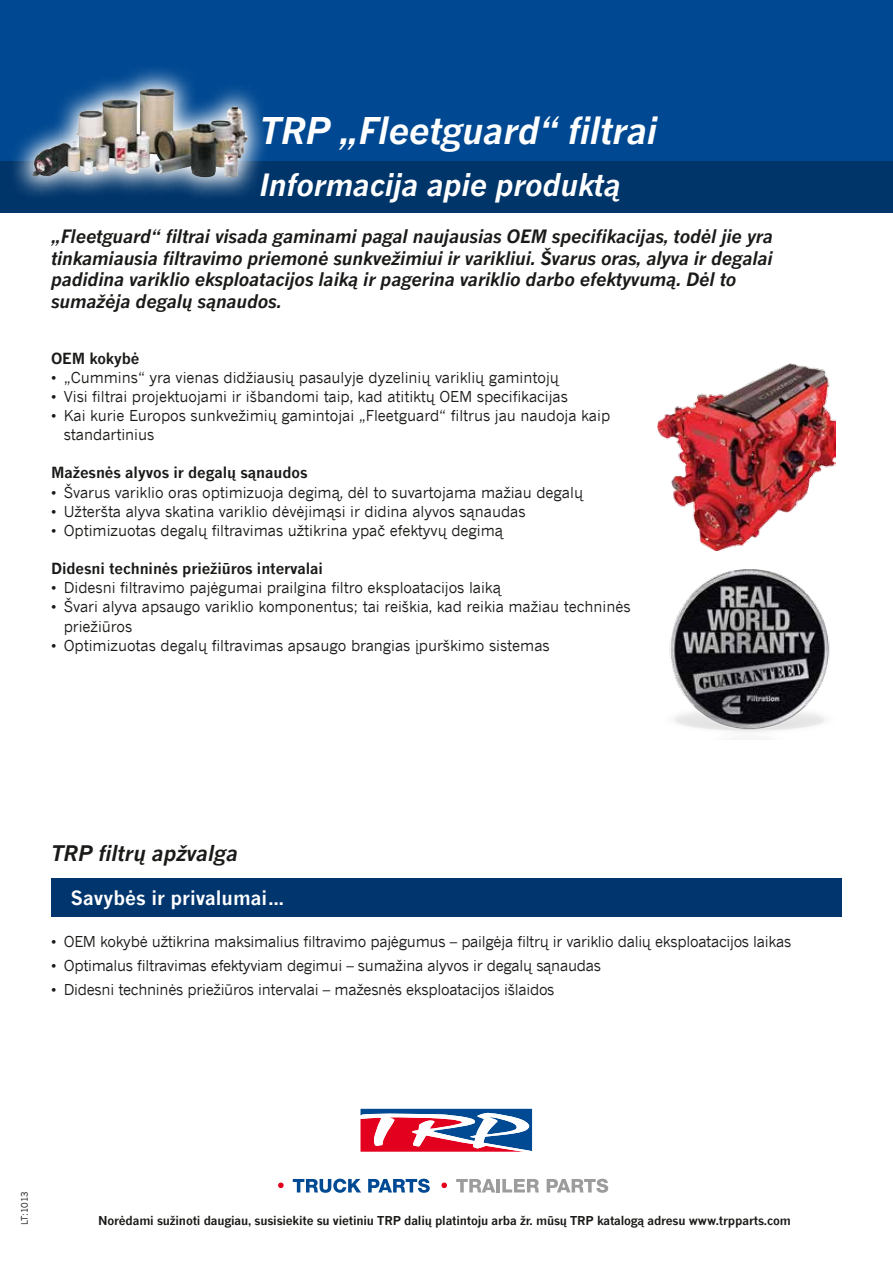
<style>
.page{position:relative;width:893px;height:1263px;background:#fff}
.page>*{position:absolute;margin:0;border:0;box-sizing:border-box;transform-origin:0 0}
.t1{font:italic 700 51px "News Gothic WGL";letter-spacing:-.01em;color:#fff}
.t2{font:italic 700 36px "News Gothic WGL";letter-spacing:-.01em;color:#fff}
.t3{font:italic 700 30px "News Gothic WGL";letter-spacing:-.01em;color:#fff}
.t4{font:italic 700 21px "News Gothic WGL";letter-spacing:-.005em;color:#1a1a18}
.t5{font:700 19.2px "News Gothic WGL";color:#fff}
.t6{font:italic 700 18px/21.6px "News Gothic WGL";letter-spacing:-.01em;color:#1a1a18}
.t7{font:15px/19.2px "News Gothic WGL";letter-spacing:-.005em;color:#1a1a18}
.t8{font:700 15px "News Gothic WGL";letter-spacing:-.005em;color:#1a1a18}
.t9{font:700 12px "News Gothic WGL";letter-spacing:-.015em;color:#1a1a18}
.t10{font:9px "News Gothic WGL";color:#1a1a18}
</style>
<div class="page">
<div style="left:357px;top:1105px;width:179px;height:50px;background:linear-gradient(to right,#fff,#fff)"></div>
<svg style="left:360px;top:1109px;width:172px;height:43px"></svg>
<svg style="left:278px;top:1182px;width:6px;height:6px"></svg>
<svg style="left:293px;top:1179px;width:68px;height:14px"></svg>
<svg style="left:368px;top:1179px;width:62px;height:14px"></svg>
<svg style="left:441px;top:1182px;width:6px;height:6px"></svg>
<svg style="left:456px;top:1179px;width:39px;height:13px"></svg>
<hr style="left:496px;top:1179px;width:4px;height:13px;background:#9c9c9c">
<svg style="left:502px;top:1179px;width:37px;height:13px"></svg>
<svg style="left:547px;top:1179px;width:61px;height:14px"></svg>
<div style="left:0;top:0;width:893px;height:213px;background:#004992"></div>
<div style="left:0;top:162px;width:893px;height:51px;background:#00356a"></div>
<div style="left:882px;top:153px;width:11px;height:434px;background:#fff"></div>
<svg style="left:9px;top:69px;width:262px;height:127px"></svg>
<img style="left:32px;top:89px;width:118px;height:88px">
<img style="left:657px;top:364px;width:178px;height:186px">
<img style="left:669px;top:569px;width:161px;height:163px">
<div style="left:51px;top:878px;width:791px;height:38px;background:#00356e"></div>
<h1 class="t1" style="left:259px;top:73px;width:382px">The right choice</h1>
<h3 class="t3" style="left:259px;top:160px;width:363px">Informacija apie produktą</h3>
<h2 class="t2" style="left:259px;top:101px;width:399px">TRP „Fleetguard“ filtrai</h2>
<p class="t6" style="left:51px;top:225px;width:723px">„Fleetguard“ filtrai visada gaminami pagal naujausias OEM specifikacijas, todėl jie yra tinkamiausia filtravimo priemonė sunkvežimiui ir varikliui. Švarus oras, alyva ir degalai padidina variklio eksploatacijos laiką ir pagerina variklio darbo efektyvumą. Dėl to sumažėja degalų sąnaudos.</p>
<p class="t8" style="left:51px;top:346px;width:90px">OEM kokybė</p>
<p class="t7" style="left:51px;top:367px;width:509px">• „Cummins“ yra vienas didžiausių pasaulyje dyzelinių variklių gamintojų</p>
<p class="t7" style="left:51px;top:386px;width:518px">• Visi filtrai projektuojami ir išbandomi taip, kad atitiktų OEM specifikacijas</p>
<p class="t7" style="left:64px;top:405px;width:548px;text-indent:-13px">• Kai kurie Europos sunkvežimių gamintojai „Fleetguard“ filtrus jau naudoja kaip standartinius</p>
<p class="t8" style="left:51px;top:460px;width:258px">Mažesnės alyvos ir degalų sąnaudos</p>
<p class="t7" style="left:51px;top:482px;width:534px">• Švarus variklio oras optimizuoja degimą, dėl to suvartojama mažiau degalų</p>
<p class="t7" style="left:51px;top:501px;width:476px">• Užteršta alyva skatina variklio dėvėjimąsi ir didina alyvos sąnaudas</p>
<p class="t7" style="left:51px;top:520px;width:454px">• Optimizuotas degalų filtravimas užtikrina ypač efektyvų degimą</p>
<p class="t8" style="left:51px;top:556px;width:274px">Didesni techninės priežiūros intervalai</p>
<p class="t7" style="left:51px;top:577px;width:451px">• Didesni filtravimo pajėgumai prailgina filtro eksploatacijos laiką</p>
<p class="t7" style="left:64px;top:596px;width:568px;text-indent:-13px">• Švari alyva apsaugo variklio komponentus; tai reiškia, kad reikia mažiau techninės priežiūros</p>
<p class="t7" style="left:51px;top:635px;width:500px">• Optimizuotas degalų filtravimas apsaugo brangias įpurškimo sistemas</p>
<h3 class="t4" style="left:51px;top:836px;width:188px">TRP filtrų apžvalga</h3>
<p class="t5" style="left:71px;top:882px;width:216px">Savybės ir privalumai…</p>
<p class="t7" style="left:51px;top:931px;width:742px">• OEM kokybė užtikrina maksimalius filtravimo pajėgumus – pailgėja filtrų ir variklio dalių eksploatacijos laikas</p>
<p class="t7" style="left:51px;top:955px;width:551px">• Optimalus filtravimas efektyviam degimui – sumažina alyvos ir degalų sąnaudas</p>
<p class="t7" style="left:51px;top:979px;width:505px">• Didesni techninės priežiūros intervalai – mažesnės eksploatacijos išlaidos</p>
<p class="t10" style="left:17px;top:1225px;width:35px;rotate:-90deg">LT:1013</p>
<p class="t9" style="left:98px;top:1210px;width:694px">Norėdami sužinoti daugiau, susisiekite su vietiniu TRP dalių platintoju arba žr. mūsų TRP katalogą adresu www.trpparts.com</p>
</div>
